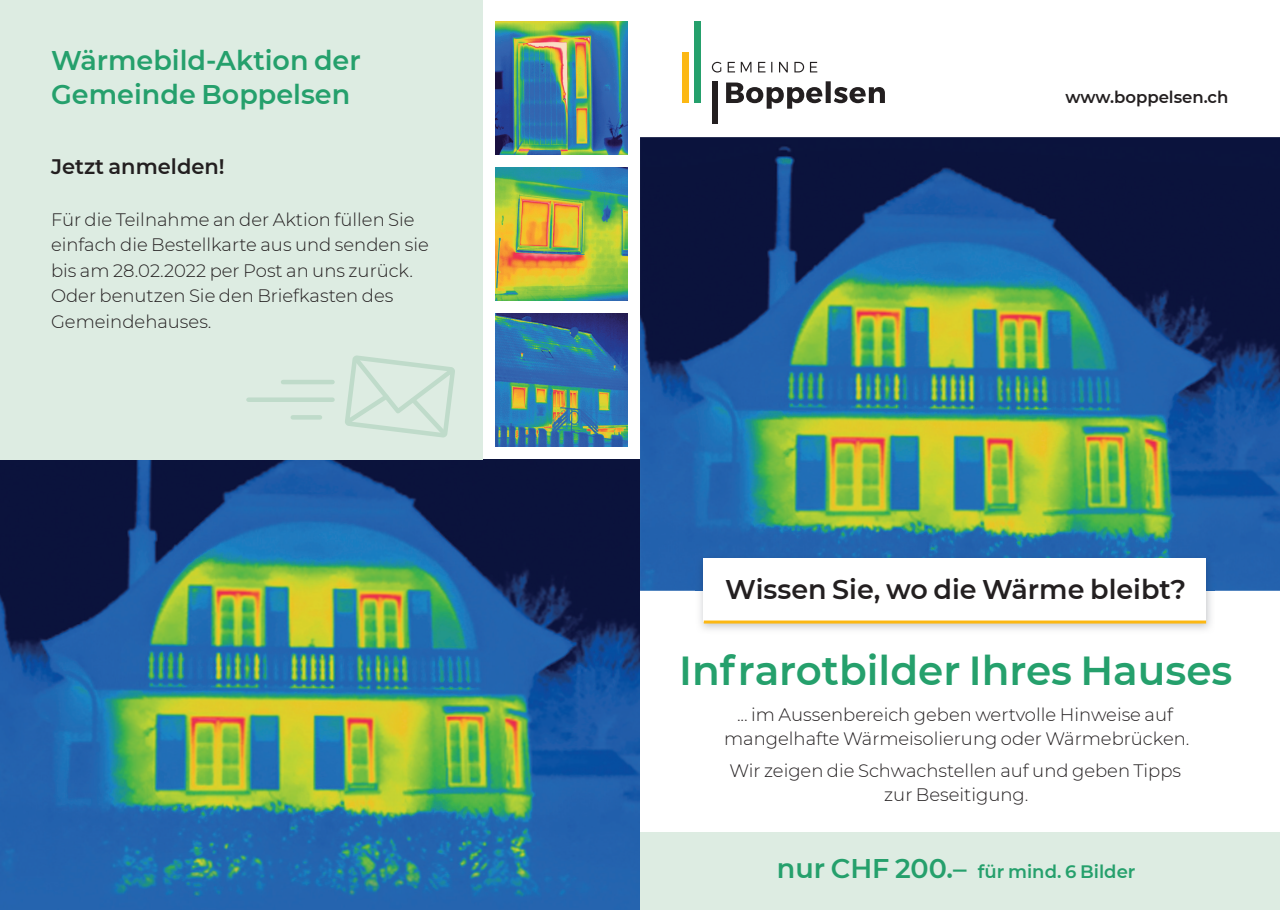
<style>
.page{position:relative;width:1280px;height:910px;background:#fff}
.page>*{position:absolute;margin:0;border:0;box-sizing:border-box;transform-origin:0 0}
.t1{font:600 40.5px "Montserrat";color:#25a06c}
.t2{font:600 27px/34.5px "Montserrat";color:#25a06c}
.t3{font:600 27px "Montserrat";color:#231f20}
.t4{font:600 21px "Montserrat";color:#231f20}
.t5{font:300 18px/25.5px "Montserrat";color:#231f20;text-align:center}
.t6{font:600 18px "Montserrat";color:#25a06c}
.t7{font:600 16.5px "Montserrat";color:#231f20}
.s1{font-size:27px}
</style>
<div class="page">
<img style="left:640px;top:137px;width:640px;height:454px">
<svg style="left:726px;top:81px;width:159px;height:28px"></svg>
<div style="left:712px;top:81px;width:6px;height:43px;background:#231f20"></div>
<div style="left:694px;top:21px;width:7px;height:82px;background:#25a06c"></div>
<div style="left:682px;top:52px;width:7px;height:51px;background:#fcb814"></div>
<svg style="left:712px;top:62px;width:105px;height:11px"></svg>
<img style="left:695px;top:554px;width:520px;height:76px">
<div style="left:704px;top:558px;width:502px;height:63px;background:#fff"></div>
<hr style="left:704px;top:620px;width:502px;height:3px;background:#fcb814">
<div style="left:640px;top:832px;width:640px;height:78px;background:#ddece2"></div>
<img style="left:0;top:459px;width:640px;height:451px">
<img style="left:495px;top:21px;width:132px;height:134px">
<img style="left:495px;top:167px;width:132px;height:133px">
<img style="left:495px;top:313px;width:132px;height:133px">
<div style="left:0;top:0;width:483px;height:459px;background:#ddece2"></div>
<svg style="left:345px;top:355px;width:110px;height:83px"></svg>
<hr style="left:283px;top:380px;width:50px;height:4px;background:#bfdbca">
<div style="left:248px;top:397px;width:85px;height:5px;background:#bfdbca"></div>
<div style="left:293px;top:415px;width:27px;height:5px;background:#bfdbca"></div>
<h2 class="t2" style="left:51px;top:42px;width:311px">Wärmebild-Aktion der<br>Gemeinde Boppelsen</h2>
<p class="t4" style="left:51px;top:152px;width:175px">Jetzt anmelden!</p>
<p class="t5" style="left:51px;top:206px;width:379px;text-align:left">Für die Teilnahme an der Aktion füllen Sie einfach die Bestellkarte aus und senden sie bis am 28.02.2022 per Post an uns zurück.<br>Oder benutzen Sie den Briefkasten des Gemeindehauses.</p>
<p class="t7" style="left:1065px;top:85px;width:165px">www.boppelsen.ch</p>
<h2 class="t3" style="left:725px;top:570px;width:463px">Wissen Sie, wo die Wärme bleibt?</h2>
<h1 class="t1" style="left:679px;top:642px;width:555px">Infrarotbilder Ihres Hauses</h1>
<p class="t5" style="left:724px;top:702px;width:467px;line-height:24px">... im Aussenbereich geben wertvolle Hinweise auf mangelhafte Wärmeisolierung oder Wärmebrücken.</p>
<p class="t5" style="left:729px;top:758px;width:453px;line-height:24px">Wir zeigen die Schwachstellen auf und geben Tipps zur Beseitigung.</p>
<p class="t6" style="left:777px;top:859px;width:360px"><span class="s1">nur CHF 200.–</span> für mind. 6 Bilder</p>
</div>
